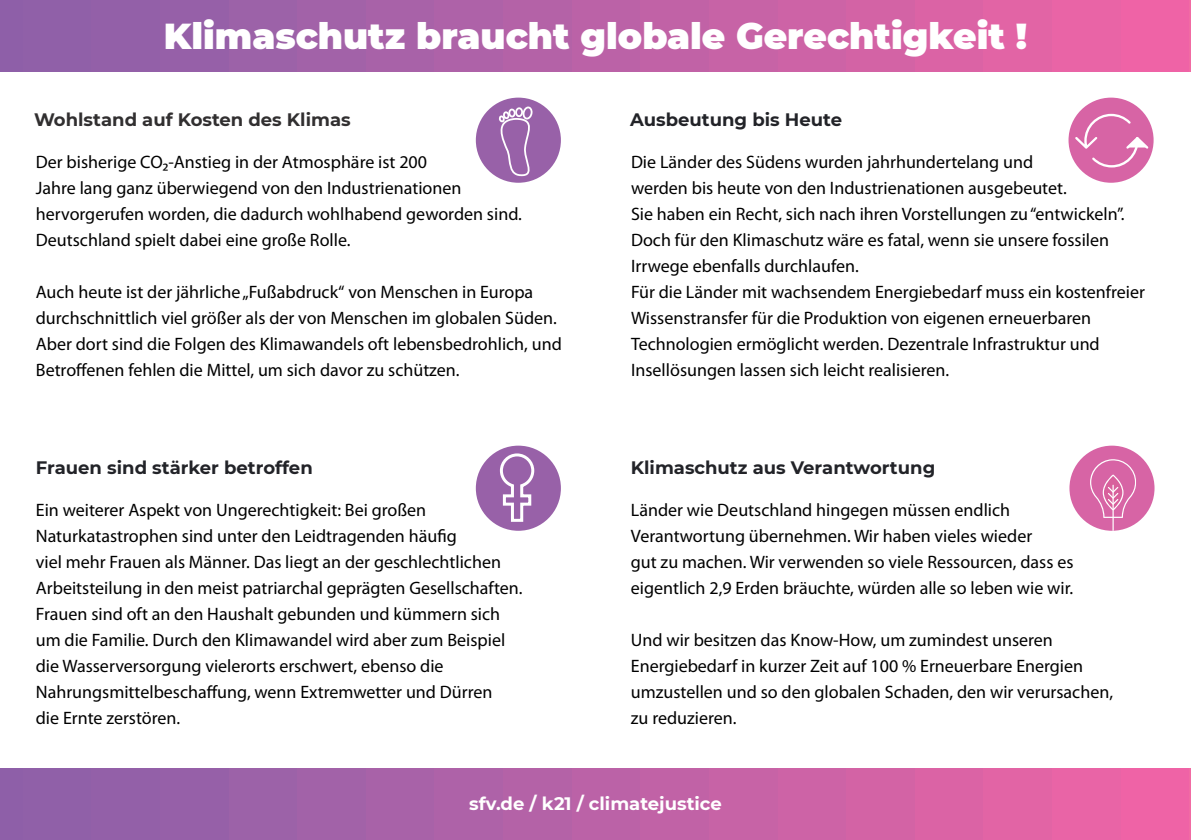
<style>
.page{position:relative;width:1191px;height:840px;background:#fff}
.page>*{position:absolute;margin:0;border:0;box-sizing:border-box;transform-origin:0 0}
.t1{font:900 36px "Montserrat";color:#fff}
.t2{font:18px/26px "Myriad Pro";color:#000}
.t3{font:700 18px "Montserrat";color:#222328}
.t4{font:700 18px "Montserrat";color:#312f30}
.t5{font:700 18px "Montserrat";color:#fff}
</style>
<div class="page">
<div style="left:0;top:0;width:1191px;height:839px;background:linear-gradient(to right,#8660a9,#f064a5)"></div>
<div style="left:0;top:72px;width:1191px;height:695px;background:#fff"></div>
<div style="left:476px;top:98px;width:85px;height:85px;background:#9861a8;border-radius:50%"></div>
<div style="left:522px;top:106px;width:11px;height:13px;border:2px solid #fff;border-radius:50%"></div>
<div style="left:515px;top:107px;width:8px;height:10px;border:2px solid #fff;border-radius:50%"></div>
<div style="left:508px;top:108px;width:8px;height:10px;border:2px solid #fff;border-radius:3px"></div>
<svg style="left:499px;top:110px;width:34px;height:66px"></svg>
<div style="left:1068px;top:98px;width:85px;height:85px;background:#d764a5;border-radius:50%"></div>
<svg style="left:1075px;top:114px;width:75px;height:53px"></svg>
<div style="left:476px;top:445px;width:85px;height:85px;background:#9861a8;border-radius:50%"></div>
<svg style="left:499px;top:453px;width:36px;height:69px"></svg>
<div style="left:1069px;top:445px;width:85px;height:85px;background:#d764a5;border-radius:50%"></div>
<svg style="left:1069px;top:458px;width:67px;height:72px"></svg>
<p class="t1" style="left:164px;top:9px;width:864px">Klimaschutz braucht globale Gerechtigkeit !</p>
<p class="t4" style="left:34px;top:107px;width:318px">Wohlstand auf Kosten des Klimas</p>
<p class="t3" style="left:630px;top:107px;width:213px">Ausbeutung bis Heute</p>
<p class="t2" style="left:36px;top:149px;width:488px">Der bisherige CO₂-Anstieg in der Atmosphäre ist 200<br>Jahre lang ganz überwiegend von den Industrienationen hervorgerufen worden, die dadurch wohlhabend geworden sind.<br>Deutschland spielt dabei eine große Rolle.</p>
<p class="t2" style="left:36px;top:279px;width:527px">Auch heute ist der jährliche „Fußabdruck“ von Menschen in Europa durchschnittlich viel größer als der von Menschen im globalen Süden.<br>Aber dort sind die Folgen des Klimawandels oft lebensbedrohlich, und Betroffenen fehlen die Mittel, um sich davor zu schützen.</p>
<p class="t3" style="left:36px;top:454px;width:278px">Frauen sind stärker betroffen</p>
<p class="t2" style="left:36px;top:496px;width:488px">Ein weiterer Aspekt von Ungerechtigkeit: Bei großen Naturkatastrophen sind unter den Leidtragenden häufig<br>viel mehr Frauen als Männer. Das liegt an der geschlechtlichen Arbeitsteilung in den meist patriarchal geprägten Gesellschaften.</p>
<p class="t2" style="left:36px;top:600px;width:466px">Frauen sind oft an den Haushalt gebunden und kümmern sich</p>
<p class="t2" style="left:36px;top:626px;width:471px">um die Familie. Durch den Klimawandel wird aber zum Beispiel die Wasserversorgung vielerorts erschwert, ebenso die<br>Nahrungsmittelbeschaffung, wenn Extremwetter und Dürren</p>
<p class="t2" style="left:36px;top:704px;width:146px">die Ernte zerstören.</p>
<p class="t2" style="left:631px;top:149px;width:495px">Die Länder des Südens wurden jahrhundertelang und<br>werden bis heute von den Industrienationen ausgebeutet.<br>Sie haben ein Recht, sich nach ihren Vorstellungen zu “entwickeln”.<br>Doch für den Klimaschutz wäre es fatal, wenn sie unsere fossilen Irrwege ebenfalls durchlaufen.</p>
<p class="t2" style="left:631px;top:279px;width:515px">Für die Länder mit wachsendem Energiebedarf muss ein kostenfreier Wissenstransfer für die Produktion von eigenen erneuerbaren Technologien ermöglicht werden. Dezentrale Infrastruktur und Insellösungen lassen sich leicht realisieren.</p>
<p class="t3" style="left:631px;top:454px;width:306px">Klimaschutz aus Verantwortung</p>
<p class="t2" style="left:631px;top:496px;width:444px">Länder wie Deutschland hingegen müssen endlich Verantwortung übernehmen. Wir haben vieles wieder<br>gut zu machen. Wir verwenden so viele Ressourcen, dass es eigentlich 2,9 Erden bräuchte, würden alle so leben wie wir.</p>
<p class="t2" style="left:631px;top:626px;width:484px">Und wir besitzen das Know-How, um zumindest unseren Energiebedarf in kurzer Zeit auf 100 % Erneuerbare Energien umzustellen und so den globalen Schaden, den wir verursachen, zu reduzieren.</p>
<p class="t5" style="left:469px;top:790px;width:254px">sfv.de / k21 / climatejustice</p>
</div>
